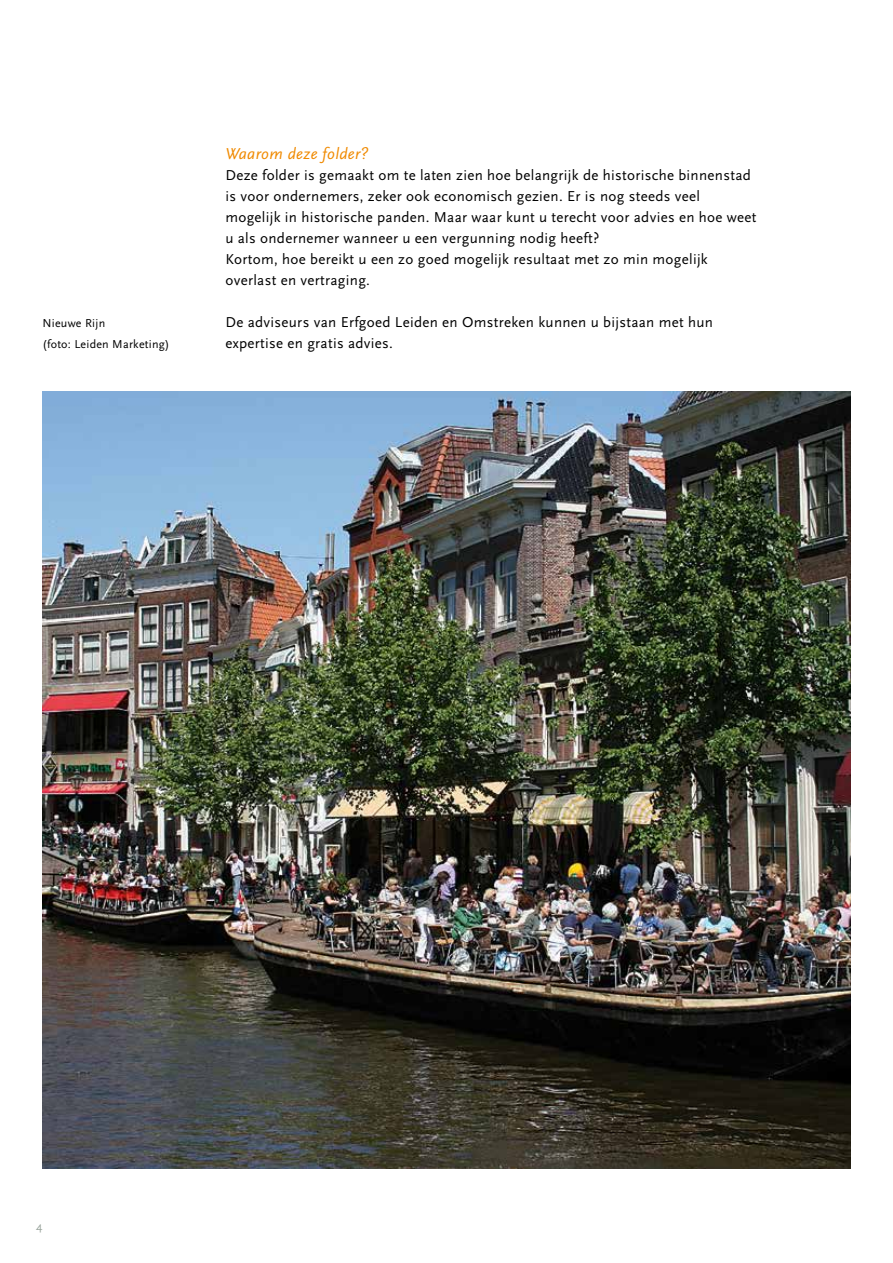
<style>
.page{position:relative;width:893px;height:1263px;background:#fff}
.page>*{position:absolute;margin:0;border:0;box-sizing:border-box;transform-origin:0 0}
.t1{font:italic 16.5px "Scala Sans";letter-spacing:.02em;color:#f08a00}
.t2{font:15px/21px "Scala Sans";letter-spacing:.02em;color:#000}
.t3{font:12px/21px "Scala Sans";letter-spacing:.02em;color:#000}
.t4{font:12px "Scala Sans";color:#99a49c}
</style>
<div class="page">
<img style="left:43px;top:391px;width:807px;height:778px">
<p class="t3" style="left:43px;top:313px;width:128px">Nieuwe Rijn<br>(foto: Leiden Marketing)</p>
<p class="t1" style="left:225px;top:145px;width:145px">Waarom deze folder?</p>
<p class="t2" style="left:225px;top:165px;width:533px">Deze folder is gemaakt om te laten zien hoe belangrijk de historische binnenstad is voor ondernemers, zeker ook economisch gezien. Er is nog steeds veel mogelijk in historische panden. Maar waar kunt u terecht voor advies en hoe weet u als ondernemer wanneer u een vergunning nodig heeft?<br>Kortom, hoe bereikt u een zo goed mogelijk resultaat met zo min mogelijk overlast en vertraging.</p>
<p class="t2" style="left:225px;top:312px;width:489px">De adviseurs van Erfgoed Leiden en Omstreken kunnen u bijstaan met hun expertise en gratis advies.</p>
<p class="t4" style="left:36px;top:1220px;width:8px">4</p>
</div>
